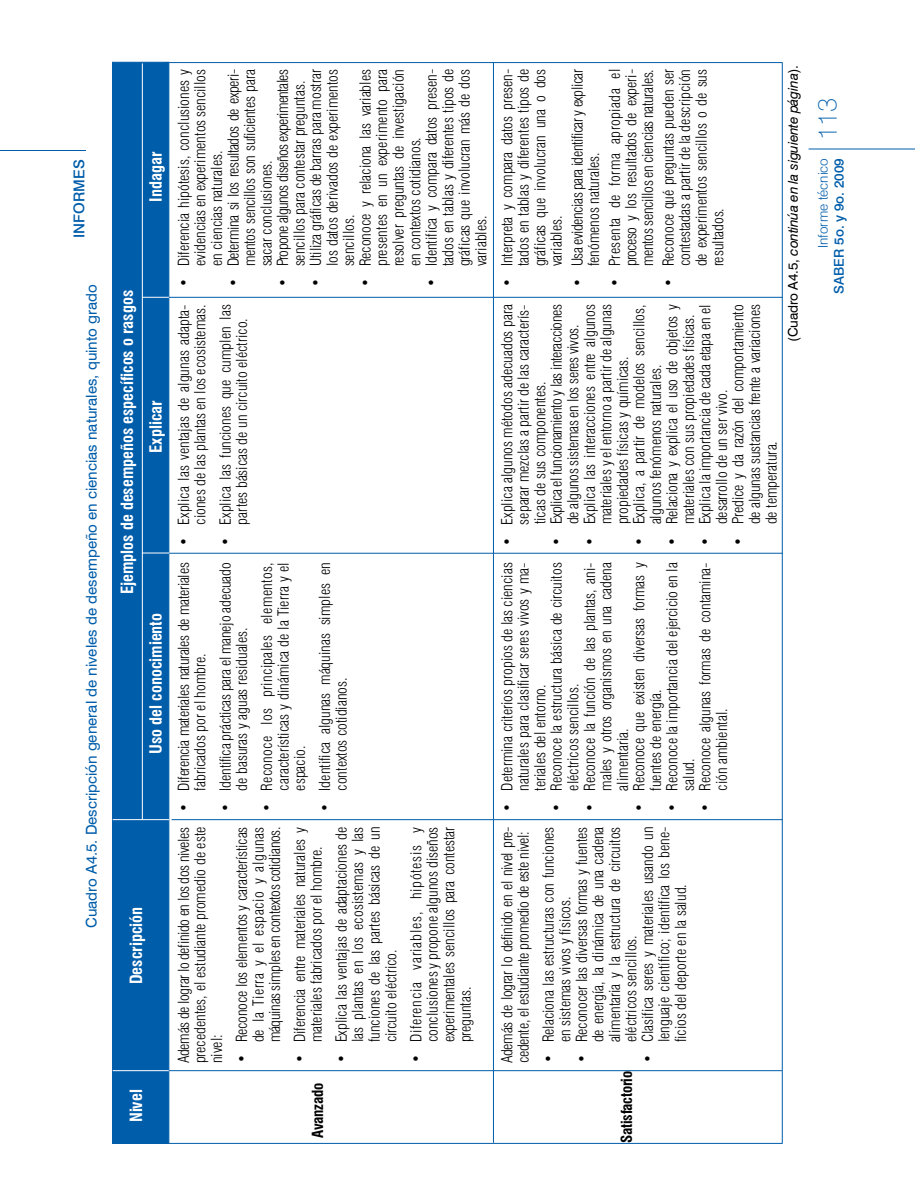
<style>
.page{position:relative;width:915px;height:1191px;background:#fff}
.page>*{position:absolute;margin:0;border:0;box-sizing:border-box;transform-origin:0 0}
.t1{font:100 27px "Swiss 721 BT";color:#005daa}
.t2{font:700 condensed 16.5px "Swiss 721 BT";color:#fff}
.t3{font:300 condensed 15px/16.5px "Swiss 721 BT";color:#000;text-align:justify}
.t4{font:300 condensed 15px/16.5px "Swiss 721 BT";letter-spacing:-.02em;color:#000}
.t5{font:300 condensed 15px/16.5px "Swiss 721 BT";letter-spacing:-.03em;color:#000;text-align:center}
.t6{font:15px "Swiss 721 BT";color:#005daa}
.t7{font:300 condensed 15px/16.5px "Swiss 721 BT";letter-spacing:-.04em;color:#000}
.t8{font:700 condensed 15px "Swiss 721 BT";letter-spacing:-.02em;color:#000}
.t9{font:500 15px "Swiss 721 BT";color:#005daa}
.t10{font:italic 13.5px "Swiss 721 BT";letter-spacing:-.015em;color:#000}
.t11{font:500 13.5px "Swiss 721 BT";color:#005daa}
.t12{font:300 13.5px "Swiss 721 BT";color:#005daa}
.s1{font-style:normal}
</style>
<div class="page">
<hr style="left:808px;top:149px;width:106px;height:1px;background:#005daa">
<hr style="left:0;top:150px;width:86px;height:1px;background:#005daa">
<div style="left:112px;top:62px;width:57px;height:1081px;background:#005daa;border:1px solid #005daa"></div>
<hr style="left:113px;top:1070px;width:57px;height:1px;background:#fff">
<hr style="left:171px;top:819px;width:611px;height:1px;background:#005daa">
<hr style="left:493px;top:62px;width:1px;height:1080px;background:#005daa">
<hr style="left:781px;top:63px;width:1px;height:1080px;background:#005daa">
<hr style="left:113px;top:819px;width:56px;height:1px;background:#fff">
<svg style="left:143px;top:552px;width:26px;height:1px"></svg>
<svg style="left:143px;top:297px;width:26px;height:1px"></svg>
<hr style="left:169px;top:553px;width:613px;height:1px;background:#005daa">
<hr style="left:169px;top:297px;width:613px;height:1px;background:#005daa">
<hr style="left:165px;top:62px;width:617px;height:1px;background:#005daa">
<hr style="left:169px;top:1070px;width:612px;height:1px;background:#005daa">
<hr style="left:169px;top:1143px;width:613px;height:1px;background:#005daa">
<hr style="left:142px;top:63px;width:1px;height:757px;background:#fff">
<p class="t9" style="left:70px;top:238px;width:80px;rotate:-90deg">INFORMES</p>
<p class="t6" style="left:82px;top:928px;width:645px;rotate:-90deg">Cuadro A4.5. Descripción general de niveles de desempeño en ciencias naturales, quinto grado</p>
<p class="t2" style="left:146px;top:202px;width:52px;rotate:-90deg">Indagar</p>
<p class="t2" style="left:117px;top:594px;width:306px;rotate:-90deg">Ejemplos de desempeños específicos o rasgos</p>
<p class="t2" style="left:146px;top:453px;width:54px;rotate:-90deg">Explicar</p>
<p class="t2" style="left:146px;top:753px;width:142px;rotate:-90deg">Uso del conocimiento</p>
<p class="t2" style="left:126px;top:984px;width:79px;rotate:-90deg">Descripción</p>
<p class="t2" style="left:126px;top:1122px;width:35px;rotate:-90deg">Nivel</p>
<p class="t10" style="left:784px;top:342px;width:278px;rotate:-90deg"><span class="s1">(Cuadro A4.5,</span> continúa en la siguiente página<span class="s1">).</span></p>
<p class="t3" style="left:175px;top:266px;width:199px;text-indent:-21px;rotate:-90deg">• Diferencia hipótesis, conclusiones y evidencias en experimentos sencillos en ciencias naturales.</p>
<p class="t3" style="left:225px;top:266px;width:199px;text-indent:-21px;rotate:-90deg">• Determina si los resultados de experi&shy;mentos sencillos son suficientes para sacar conclusiones.</p>
<p class="t7" style="left:274px;top:266px;width:199px;text-indent:-21px;rotate:-90deg">• Propone algunos diseños experimentales sencillos para contestar preguntas.</p>
<p class="t3" style="left:307px;top:266px;width:199px;text-indent:-21px;rotate:-90deg">• Utiliza gráficas de barras para mostrar los datos derivados de experimentos sencillos.</p>
<p class="t3" style="left:357px;top:266px;width:199px;text-indent:-21px;rotate:-90deg">• Reconoce y relaciona las variables presentes en un experimento para resolver preguntas de investigación en contextos cotidianos.</p>
<p class="t3" style="left:423px;top:266px;width:199px;text-indent:-21px;rotate:-90deg">• Identifica y compara datos presen&shy;tados en tablas y diferentes tipos de gráficas que involucran más de dos variables.</p>
<p class="t3" style="left:498px;top:266px;width:199px;text-indent:-21px;rotate:-90deg">• Interpreta y compara datos presen&shy;tados en tablas y diferentes tipos de gráficas que involucran una o dos variables.</p>
<p class="t5" style="left:569px;top:266px;width:199px;text-align:left;text-indent:-21px;rotate:-90deg">• Usa evidencias para identificar y explicar fenómenos naturales.</p>
<p class="t3" style="left:606px;top:266px;width:199px;text-indent:-21px;rotate:-90deg">• Presenta de forma apropiada el proceso y los resultados de experi&shy;mentos sencillos en ciencias naturales.</p>
<p class="t3" style="left:660px;top:266px;width:199px;text-indent:-21px;rotate:-90deg">• Reconoce qué preguntas pueden ser contestadas a partir de la descripción de experimentos sencillos o de sus resultados.</p>
<p class="t3" style="left:175px;top:545px;width:242px;text-align:right;rotate:-90deg">• Explica las ventajas de algunas adapta&shy;ciones de las plantas en los ecosistemas.</p>
<p class="t3" style="left:217px;top:545px;width:242px;text-align:center;rotate:-90deg">• Explica las funciones que cumplen las partes básicas de un circuito eléctrico.</p>
<p class="t3" style="left:498px;top:524px;width:221px;text-indent:-21px;rotate:-90deg">• Explica algunos métodos adecuados para separar mezclas a partir de las caracterís&shy;ticas de sus componentes.</p>
<p class="t5" style="left:548px;top:545px;width:242px;rotate:-90deg">• Explica el funcionamiento y las interacciones de algunos sistemas en los seres vivos.</p>
<p class="t3" style="left:581px;top:524px;width:221px;text-indent:-21px;rotate:-90deg">• Explica las interacciones entre algunos materiales y el entorno a partir de algunas propiedades físicas y químicas.</p>
<p class="t3" style="left:630px;top:524px;width:221px;text-indent:-21px;rotate:-90deg">• Explica, a partir de modelos sencillos, algunos fenómenos naturales.</p>
<p class="t3" style="left:663px;top:524px;width:221px;text-indent:-21px;rotate:-90deg">• Relaciona y explica el uso de objetos y materiales con sus propiedades físicas.</p>
<p class="t3" style="left:696px;top:524px;width:221px;text-indent:-21px;rotate:-90deg">• Explica la importancia de cada etapa en el desarrollo de un ser vivo.</p>
<p class="t3" style="left:729px;top:524px;width:221px;text-indent:-21px;rotate:-90deg">• Predice y da razón del comportamiento de algunas sustancias frente a variaciones de temperatura.</p>
<p class="t4" style="left:175px;top:790px;width:230px;text-indent:-21px;rotate:-90deg">• Diferencia materiales naturales de materiales fabricados por el hombre.</p>
<p class="t3" style="left:217px;top:790px;width:230px;text-indent:-21px;rotate:-90deg">• Identifica prácticas para el manejo adecuado de basuras y aguas residuales.</p>
<p class="t3" style="left:258px;top:790px;width:230px;text-indent:-21px;rotate:-90deg">• Reconoce los principales elementos, características y dinámica de la Tierra y el espacio.</p>
<p class="t3" style="left:316px;top:790px;width:230px;text-indent:-21px;rotate:-90deg">• Identifica algunas máquinas simples en contextos cotidianos.</p>
<p class="t3" style="left:498px;top:790px;width:230px;text-indent:-21px;rotate:-90deg">• Determina criterios propios de las ciencias naturales para clasificar seres vivos y ma&shy;teriales del entorno.</p>
<p class="t3" style="left:548px;top:790px;width:230px;text-indent:-21px;rotate:-90deg">• Reconoce la estructura básica de circuitos eléctricos sencillos.</p>
<p class="t3" style="left:581px;top:790px;width:230px;text-indent:-21px;rotate:-90deg">• Reconoce la función de las plantas, ani&shy;males y otros organismos en una cadena alimentaria.</p>
<p class="t3" style="left:630px;top:790px;width:230px;text-indent:-21px;rotate:-90deg">• Reconoce que existen diversas formas y fuentes de energía.</p>
<p class="t3" style="left:663px;top:790px;width:230px;text-indent:-21px;rotate:-90deg">• Reconoce la importancia del ejercicio en la salud.</p>
<p class="t3" style="left:696px;top:790px;width:230px;text-indent:-21px;rotate:-90deg">• Reconoce algunas formas de contamina&shy;ción ambiental.</p>
<p class="t3" style="left:175px;top:1063px;width:238px;rotate:-90deg">Además de lograr lo definido en los dos niveles precedentes, el estudiante promedio de este nivel:</p>
<p class="t3" style="left:233px;top:1042px;width:217px;text-indent:-21px;rotate:-90deg">• Reconoce los elementos y características de la Tierra y el espacio y algunas máquinas simples en contextos cotidianos.</p>
<p class="t3" style="left:291px;top:1063px;width:238px;text-align:center;rotate:-90deg">• Diferencia entre materiales naturales y materiales fabricados por el hombre.</p>
<p class="t3" style="left:333px;top:1042px;width:217px;text-indent:-21px;rotate:-90deg">• Explica las ventajas de adaptaciones de las plantas en los ecosistemas y las funciones de las partes básicas de un circuito eléctrico.</p>
<p class="t3" style="left:407px;top:1042px;width:217px;text-indent:-21px;rotate:-90deg">• Diferencia variables, hipótesis y conclusiones y propone algunos diseños experimentales sencillos para contestar preguntas.</p>
<p class="t4" style="left:498px;top:1063px;width:238px;rotate:-90deg">Además de lograr lo definido en el nivel pre&shy;cedente, el estudiante promedio de este nivel:</p>
<p class="t3" style="left:540px;top:1042px;width:217px;text-indent:-21px;rotate:-90deg">• Relaciona las estructuras con funciones en sistemas vivos y físicos.</p>
<p class="t3" style="left:573px;top:1042px;width:217px;text-indent:-21px;rotate:-90deg">• Reconocer las diversas formas y fuentes de energía, la dinámica de una cadena alimentaria y la estructura de circuitos eléctricos sencillos.</p>
<p class="t3" style="left:639px;top:1042px;width:217px;text-indent:-21px;rotate:-90deg">• Clasifica seres y materiales usando un lenguaje científico; identifica los bene&shy;ficios del deporte en la salud.</p>
<p class="t8" style="left:308px;top:1137px;width:56px;rotate:-90deg">Avanzado</p>
<p class="t8" style="left:617px;top:1142px;width:73px;rotate:-90deg">Satisfactorio</p>
<h1 class="t1" style="left:810px;top:140px;width:44px;rotate:-90deg">113</h1>
<p class="t12" style="left:814px;top:248px;width:92px;rotate:-90deg">Informe técnico</p>
<p class="t11" style="left:830px;top:293px;width:137px;rotate:-90deg">SABER 5o. y 9o. 2009</p>
</div>
